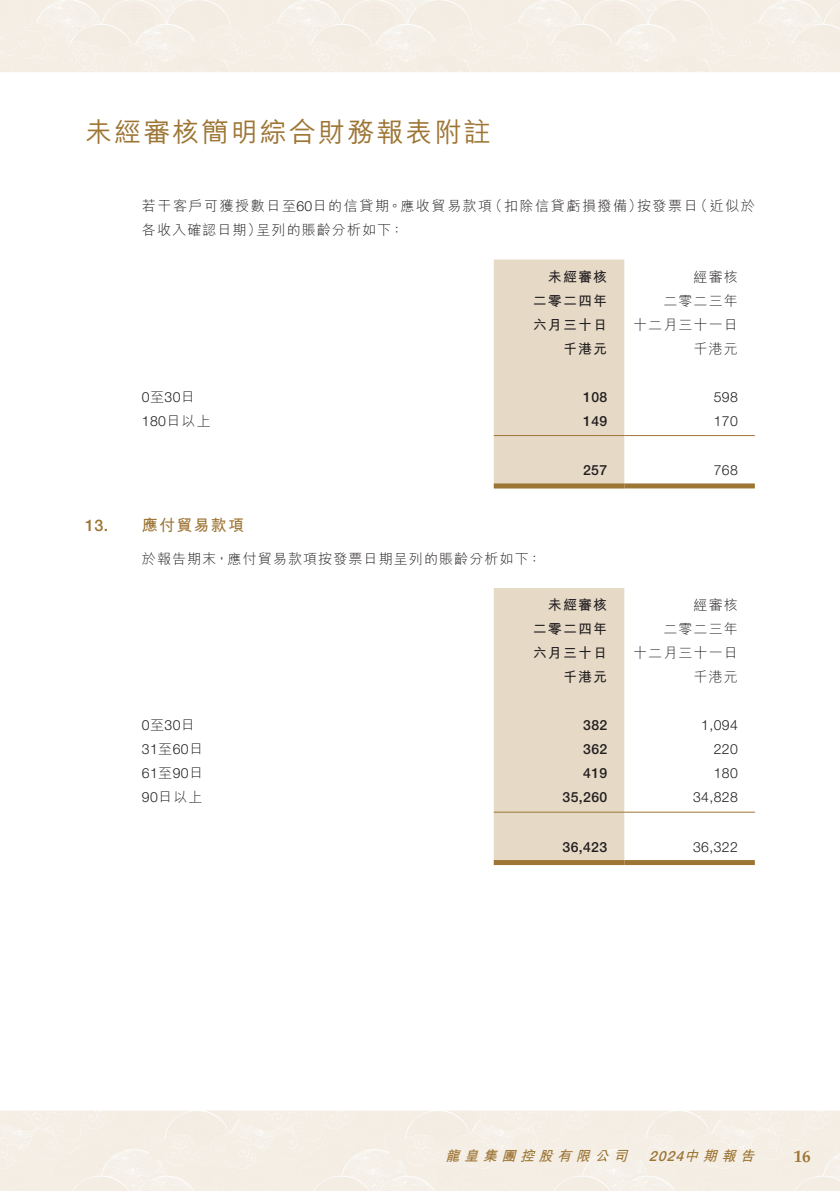
<style>
.page{position:relative;width:840px;height:1191px;background:#fff}
.page>*{position:absolute;margin:0;border:0;box-sizing:border-box;transform-origin:0 0}
.t1{font:500 27px "M Hei HK";letter-spacing:.08em;color:#9d7535}
.t2{font:700 17px "Palatino";color:#9d7535}
.t3{font:700 16px "M Hei HK";letter-spacing:.08em;color:#9d7535}
.t4{font:500 16px "Helvetica Neue LT Std";color:#9d7535}
.t5{font:300 14px/24px "M Hei HK";letter-spacing:.08em;color:#231f20;text-align:right}
.t6{font:300 14px "Helvetica Neue LT Std";letter-spacing:.03em;color:#231f20}
.t7{font:300 14px/24px "M Hei HK";letter-spacing:.11em;color:#231f20}
.t8{font:700 14px/24px "M Hei HK";letter-spacing:.08em;color:#231f20;text-align:justify}
.t9{font:500 14px "Helvetica Neue LT Std";letter-spacing:.03em;color:#231f20}
.t10{font:italic 700 14px "M Hei HK";color:#9d7535}
.t11{font:italic 500 14px "Helvetica Neue LT Std";color:#9d7535}
.s1{font-family:"Helvetica Neue LT Std"}
.s2{font-family:"M Hei HK"}
</style>
<div class="page">
<img style="left:0;top:0;width:839px;height:1191px">
<div style="left:493px;top:259px;width:131px;height:224px;background:#e6dac7"></div>
<hr style="left:493px;top:435px;width:131px;height:1px;background:#9d7535">
<hr style="left:624px;top:435px;width:130px;height:1px;background:#9d7535">
<div style="left:493px;top:483px;width:131px;height:5px;background:#9d7535"></div>
<div style="left:624px;top:483px;width:130px;height:5px;background:#9d7535"></div>
<div style="left:493px;top:588px;width:131px;height:272px;background:#e6dac7"></div>
<hr style="left:493px;top:811px;width:131px;height:1px;background:#9d7535">
<hr style="left:624px;top:811px;width:130px;height:1px;background:#9d7535">
<div style="left:493px;top:860px;width:131px;height:5px;background:#9d7535"></div>
<div style="left:624px;top:860px;width:130px;height:5px;background:#9d7535"></div>
<h1 class="t1" style="left:85px;top:112px;width:407px">未經審核簡明綜合財務報表附註</h1>
<p class="t7" style="left:256px;top:194px;width:237px;text-indent:-114px">若干客戶可獲授數日至<span class="s1">60</span>日的信貸期。應收貿易款項呈列的賬齡分析如下：</p>
<p class="t7" style="left:488px;top:194px;width:155px">（扣除信貸虧損撥備）</p>
<p class="t5" style="left:693px;top:194px;width:62px">（近似於</p>
<p class="t5" style="left:636px;top:194px;width:62px">按發票日</p>
<p class="t5" style="left:142px;top:218px;width:121px">各收入確認日期）</p>
<p class="t4" style="left:85px;top:516px;width:25px">13.</p>
<p class="t8" style="left:532px;top:263px;width:76px;text-indent:15px">未經審核二零二四年六月三十日</p>
<p class="t8" style="left:562px;top:335px;width:46px">千港元</p>
<p class="t5" style="left:693px;top:264px;width:46px">經審核</p>
<p class="t5" style="left:632px;top:288px;width:106px">二零二三年<br>十二月三十一日千港元</p>
<p class="t6" style="left:142px;top:388px;width:54px"><span class="s2">至</span>0 30<span class="s2">日</span></p>
<p class="t9" style="left:583px;top:388px;width:26px">108</p>
<p class="t6" style="left:713px;top:388px;width:26px">598</p>
<p class="t6" style="left:142px;top:412px;width:70px">180<span class="s2">日以上</span></p>
<p class="t9" style="left:583px;top:412px;width:26px">149</p>
<p class="t6" style="left:713px;top:412px;width:26px">170</p>
<p class="t9" style="left:582px;top:462px;width:26px">257</p>
<p class="t6" style="left:713px;top:462px;width:26px">768</p>
<p class="t3" style="left:142px;top:513px;width:104px">應付貿易款項</p>
<p class="t5" style="left:142px;top:546px;width:401px">於報告期末，應付貿易款項按發票日期呈列的賬齡分析如下：</p>
<p class="t8" style="left:532px;top:592px;width:76px;text-indent:15px">未經審核二零二四年六月三十日</p>
<p class="t8" style="left:562px;top:664px;width:46px">千港元</p>
<p class="t5" style="left:693px;top:593px;width:46px">經審核</p>
<p class="t5" style="left:632px;top:617px;width:106px">二零二三年<br>十二月三十一日千港元</p>
<p class="t6" style="left:142px;top:717px;width:54px"><span class="s2">至</span>0 30<span class="s2">日</span></p>
<p class="t9" style="left:583px;top:717px;width:26px">382</p>
<p class="t6" style="left:700px;top:717px;width:38px">1,094</p>
<p class="t6" style="left:142px;top:741px;width:63px">31<span class="s2">至</span>60<span class="s2">日</span></p>
<p class="t9" style="left:583px;top:741px;width:26px">362</p>
<p class="t6" style="left:713px;top:741px;width:26px">220</p>
<p class="t6" style="left:142px;top:765px;width:63px">61<span class="s2">至</span>90<span class="s2">日</span></p>
<p class="t9" style="left:583px;top:765px;width:26px">419</p>
<p class="t6" style="left:713px;top:765px;width:26px">180</p>
<p class="t5" style="left:142px;top:785px;width:62px"><span class="s1">90</span>日以上</p>
<p class="t9" style="left:562px;top:789px;width:46px">35,260</p>
<p class="t6" style="left:692px;top:789px;width:46px">34,828</p>
<p class="t9" style="left:562px;top:838px;width:46px">36,423</p>
<p class="t6" style="left:692px;top:838px;width:46px">36,322</p>
<p class="t10" style="left:445px;top:1145px;width:188px">龍皇集團控股有限公司</p>
<p class="t10" style="left:683px;top:1145px;width:76px">中期報告</p>
<p class="t11" style="left:648px;top:1147px;width:40px">2024</p>
<p class="t2" style="left:793px;top:1141px;width:18px">16</p>
</div>
